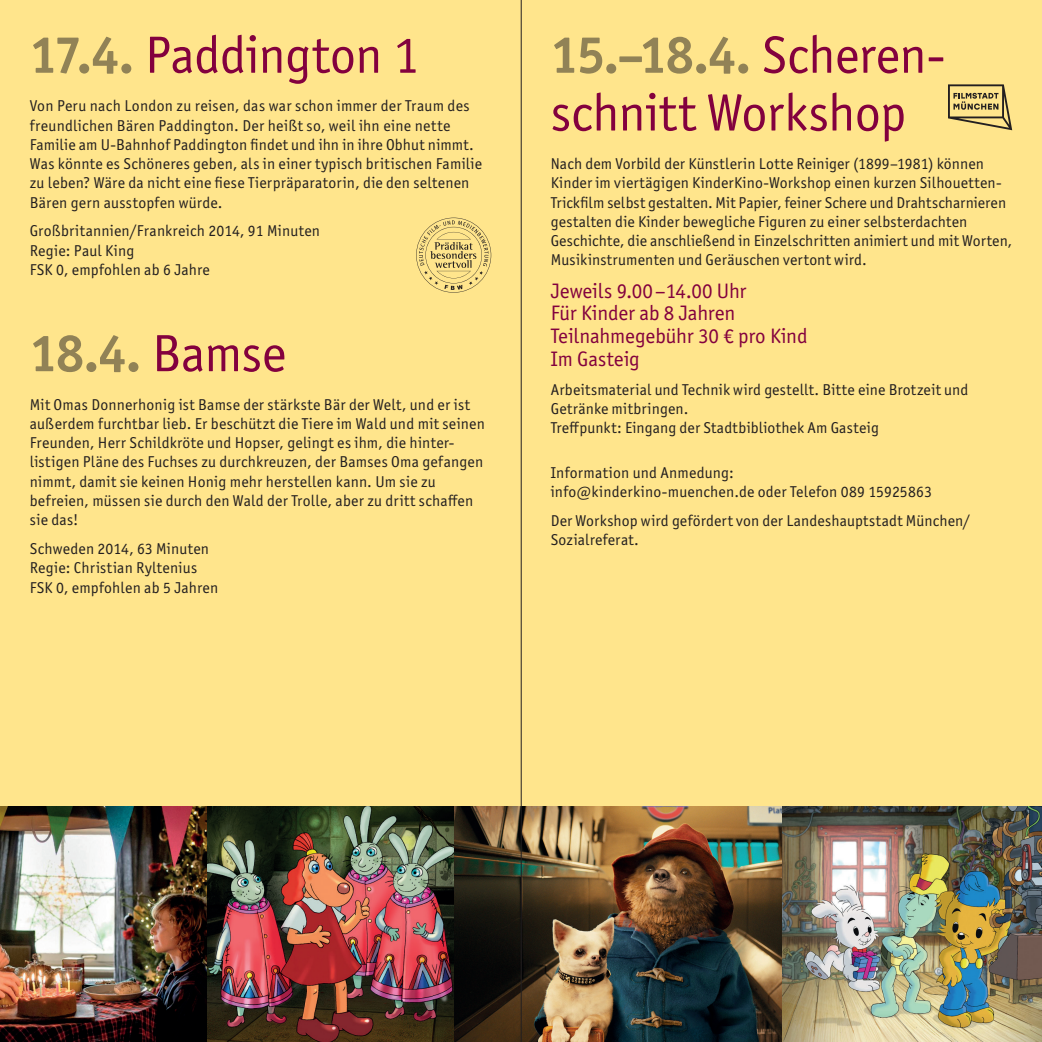
<style>
.page{position:relative;width:1042px;height:1042px;background:#ffe58c}
.page>*{position:absolute;margin:0;border:0;box-sizing:border-box;transform-origin:0 0}
.t1{font:52.5px/57.8px "Officina Sans ITC Pro";letter-spacing:-.01em;color:#83013e}
.t2{font:700 52.5px "Officina Sans ITC Pro";color:#918256}
.t3{font:21px/22.8px "Officina Sans ITC Pro";letter-spacing:-.005em;color:#83013e}
.t4{font:15.75px/19.2px "Officina Sans ITC Pro";letter-spacing:.015em;color:#231f20}
.s1{font-weight:700;color:#918256}
.s2{font-weight:400;color:#83013e}
</style>
<div class="page">
<img style="left:0;top:806px;width:749px;height:236px">
<svg style="left:416px;top:218px;width:75px;height:75px"></svg>
<img style="left:749px;top:806px;width:293px;height:236px">
<svg style="left:948px;top:84px;width:64px;height:46px"></svg>
<hr style="left:521px;top:0;width:1px;height:1042px;background:#231f20">
<h1 class="t1" style="left:30px;top:26px;width:391px"><span class="s1">17.4.</span> Paddington 1</h1>
<p class="t4" style="left:30px;top:96px;width:454px">Von Peru nach London zu reisen, das war schon immer der Traum des freundlichen Bären Paddington. Der heißt so, weil ihn eine nette Familie am U-Bahnhof Paddington findet und ihn in ihre Obhut nimmt.<br>Was könnte es Schöneres geben, als in einer typisch britischen Familie zu leben? Wäre da nicht eine fiese Tierpräparatorin, die den seltenen Bären gern ausstopfen würde.</p>
<p class="t4" style="left:30px;top:221px;width:292px">Großbritannien/Frankreich 2014, 91 Minuten<br>Regie: Paul King<br>FSK 0, empfohlen ab 6 Jahre</p>
<h1 class="t2" style="left:30px;top:321px;width:258px">18.4. <span class="s2">Bamse</span></h1>
<p class="t4" style="left:30px;top:395px;width:457px">Mit Omas Donnerhonig ist Bamse der stärkste Bär der Welt, und er ist außerdem furchtbar lieb. Er beschützt die Tiere im Wald und mit seinen Freunden, Herr Schildkröte und Hopser, gelingt es ihm, die hinter&shy;listigen Pläne des Fuchses zu durchkreuzen, der Bamses Oma gefangen nimmt, damit sie keinen Honig mehr herstellen kann. Um sie zu befreien, müssen sie durch den Wald der Trolle, aber zu dritt schaffen sie das!</p>
<p class="t4" style="left:30px;top:539px;width:190px">Schweden 2014, 63 Minuten<br>Regie: Christian Ryltenius<br>FSK 0, empfohlen ab 5 Jahren</p>
<h1 class="t1" style="left:551px;top:26px;width:396px"><span class="s1">15.–18.4.</span> Scheren&shy;schnitt Workshop</h1>
<p class="t4" style="left:551px;top:154px;width:463px">Nach dem Vorbild der Künstlerin Lotte Reiniger (1899–1981) können Kinder im viertägigen KinderKino-Workshop einen kurzen Silhouetten-Trickfilm selbst gestalten. Mit Papier, feiner Schere und Drahtscharnieren gestalten die Kinder bewegliche Figuren zu einer selbsterdachten Geschichte, die anschließend in Einzelschritten animiert und mit Worten, Musikinstrumenten und Geräuschen vertont wird.</p>
<h2 class="t3" style="left:551px;top:279px;width:258px">Jeweils 9.00–14.00 Uhr<br>Für Kinder ab 8 Jahren<br>Teilnahmegebühr 30 € pro Kind<br>Im Gasteig</h2>
<p class="t4" style="left:551px;top:380px;width:419px">Arbeitsmaterial und Technik wird gestellt. Bitte eine Brotzeit und<br>Getränke mitbringen.<br>Treffpunkt: Eingang der Stadtbibliothek Am Gasteig</p>
<p class="t4" style="left:551px;top:463px;width:383px">Information und Anmedung: info@kinderkino-muenchen.de oder Telefon 089 15925863</p>
<p class="t4" style="left:551px;top:511px;width:421px">Der Workshop wird gefördert von der Landeshauptstadt München/<br>Sozialreferat.</p>
</div>
